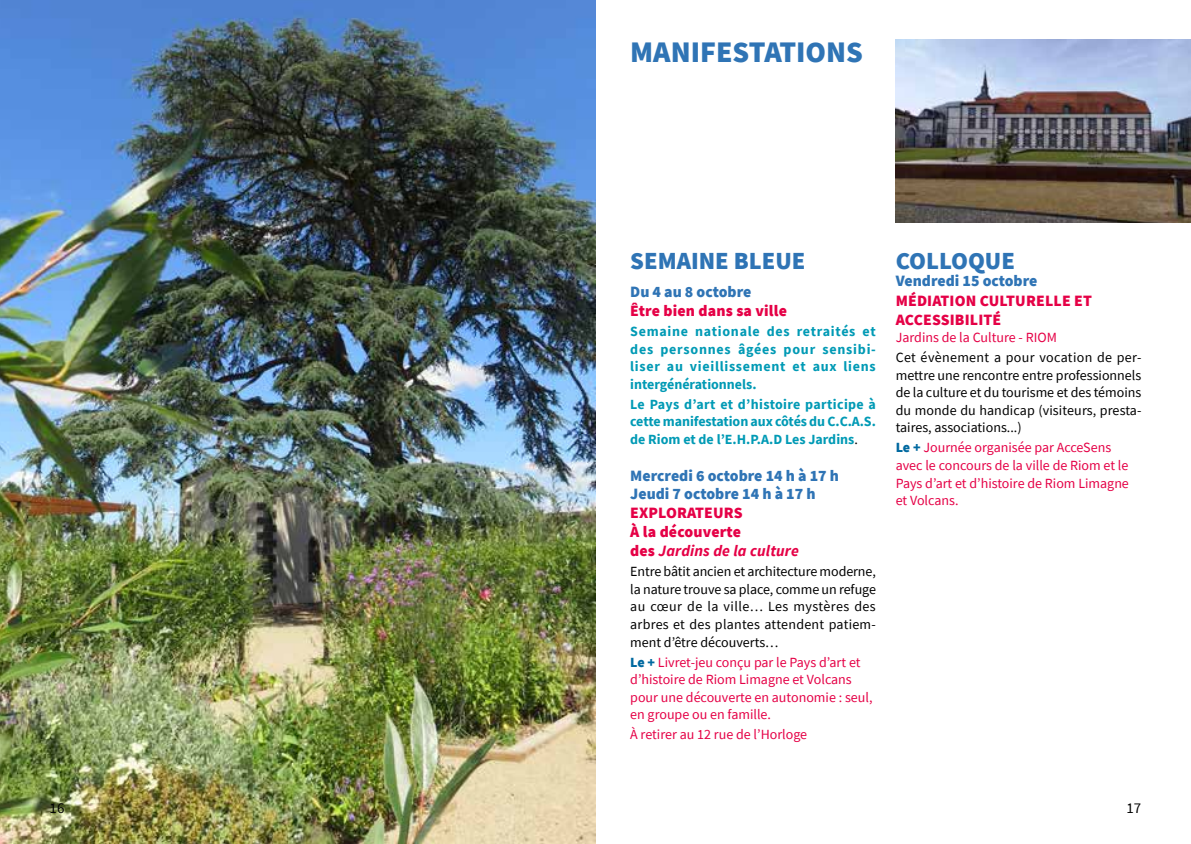
<style>
.page{position:relative;width:1191px;height:844px;background:#fff}
.page>*{position:absolute;margin:0;border:0;box-sizing:border-box;transform-origin:0 0}
.t1{font:900 29.75px "Source Sans Pro";color:#2f74b5}
.t2{font:900 24.5px "Source Sans Pro";color:#2f74b5}
.t3{font:900 15.75px/19.2px "Source Sans Pro";letter-spacing:.01em;color:#e50046}
.t4{font:900 15.75px/17.5px "Source Sans Pro";color:#2f74b5}
.t5{font:14.88px "Source Sans Pro";color:#000}
.t6{font:14px/17.5px "Source Sans Pro";letter-spacing:.005em;color:#000;text-align:justify}
.t7{font:14px/17.5px "Source Sans Pro";color:#e50046}
.t8{font:700 14px/17.5px "Source Sans Pro";color:#009ab5;text-align:justify}
.s1{font-weight:400;color:#000}
.s2{font-weight:700;font-style:italic}
.s3{font-weight:900;color:#0069a0}
</style>
<div class="page">
<img style="left:895px;top:40px;width:296px;height:183px">
<img style="left:0;top:0;width:595px;height:843px">
<h1 class="t1" style="left:630px;top:32px;width:234px">MANIFESTATIONS</h1>
<h2 class="t2" style="left:630px;top:244px;width:177px">SEMAINE BLEUE</h2>
<p class="t4" style="left:630px;top:282px;width:123px">Du 4 au 8 octobre</p>
<p class="t3" style="left:630px;top:301px;width:158px">Être bien dans sa ville</p>
<p class="t8" style="left:630px;top:322px;width:247px">Semaine nationale des retraités et des personnes âgées pour sensibi&shy;liser au vieillissement et aux liens intergénérationnels.</p>
<p class="t8" style="left:630px;top:395px;width:247px">Le Pays d’art et d’histoire participe à cette manifestation aux côtés du C.C.A.S. de Riom et de l’E.H.P.A.D Les Jardins<span class="s1">.</span></p>
<p class="t4" style="left:630px;top:466px;width:210px">Mercredi 6 octobre 14 h à 17 h<br>Jeudi 7 octobre 14 h à 17 h</p>
<p class="t3" style="left:630px;top:502px;width:170px">EXPLORATEURS<br>À la découverte<br>des <span class="s2">Jardins de la culture</span></p>
<p class="t6" style="left:630px;top:562px;width:247px">Entre bâtit ancien et architecture moderne, la nature trouve sa place, comme un refuge au cœur de la ville… Les mystères des arbres et des plantes attendent patiem&shy;ment d’être découverts…</p>
<p class="t7" style="left:630px;top:652px;width:244px"><span class="s3">Le +</span> Livret-jeu conçu par le Pays d’art et d’histoire de Riom Limagne et Volcans pour une découverte en autonomie : seul, en groupe ou en famille.</p>
<p class="t7" style="left:630px;top:725px;width:178px">À retirer au 12 rue de l’Horloge</p>
<h2 class="t2" style="left:895px;top:244px;width:121px">COLLOQUE</h2>
<p class="t4" style="left:895px;top:272px;width:143px">Vendredi 15 octobre</p>
<p class="t3" style="left:895px;top:290px;width:198px">MÉDIATION CULTURELLE ET<br>ACCESSIBILITÉ</p>
<p class="t7" style="left:895px;top:329px;width:163px">Jardins de la Culture - RIOM</p>
<p class="t6" style="left:895px;top:349px;width:247px">Cet évènement a pour vocation de per&shy;mettre une rencontre entre professionnels de la culture et du tourisme et des témoins du monde du handicap (visiteurs, presta&shy;taires, associations...)</p>
<p class="t7" style="left:895px;top:439px;width:235px"><span class="s3">Le +</span> Journée organisée par AcceSens avec le concours de la ville de Riom et le<br>Pays d’art et d’histoire de Riom Limagne et Volcans.</p>
<p class="t5" style="left:50px;top:797px;width:16px">16</p>
<p class="t5" style="left:1126px;top:797px;width:16px">17</p>
</div>
